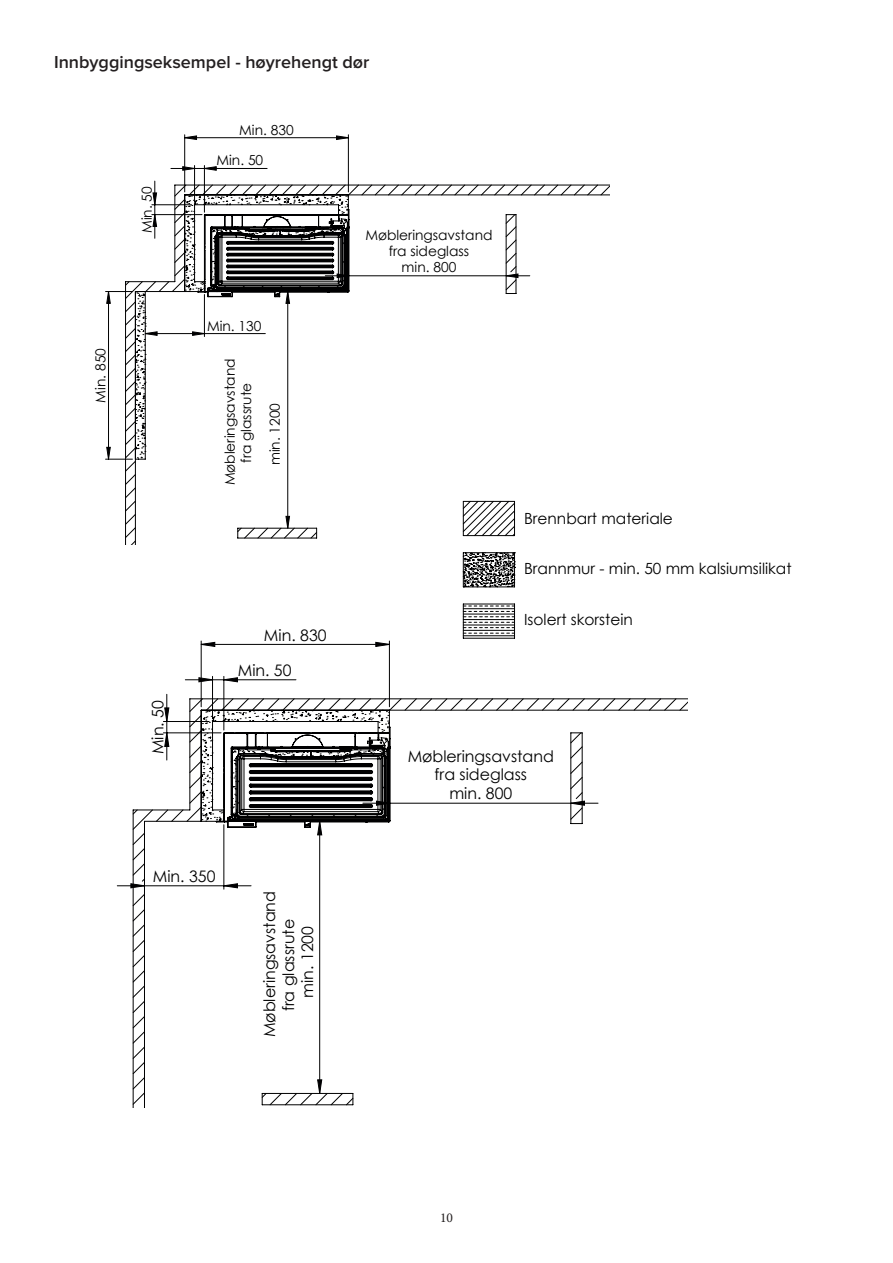
<style>
.page{position:relative;width:893px;height:1263px;background:#fff}
.page>*{position:absolute;margin:0;border:0;box-sizing:border-box;transform-origin:0 0}
.t1{font:600 18px "Proxima Nova";color:#231f20}
.t2{font:15.9px/18.9px "Century Gothic";color:#000001;text-align:center}
.t3{font:15.45px "Century Gothic";color:#000001}
.t4{font:13.8px/16.5px "Century Gothic";color:#000001;text-align:center}
.t5{font:13.5px "Minion Pro";color:#231f20}
</style>
<div class="page">
<hr style="left:184px;top:135px;width:1px;height:57px;background:#000001">
<hr style="left:348px;top:135px;width:1px;height:57px;background:#000001">
<hr style="left:204px;top:165px;width:1px;height:47px;background:#000001">
<hr style="left:194px;top:165px;width:1px;height:37px;background:#000001">
<hr style="left:204px;top:168px;width:63px;height:1px;background:#000001">
<hr style="left:892px;top:272px;width:1px;height:273px;background:#000001">
<svg style="left:892px;top:288px;width:1px;height:23px"></svg>
<svg style="left:892px;top:341px;width:1px;height:34px"></svg>
<svg style="left:184px;top:135px;width:165px;height:5px"></svg>
<svg style="left:171px;top:166px;width:46px;height:5px"></svg>
<svg style="left:106px;top:291px;width:19px;height:169px"></svg>
<svg style="left:125px;top:184px;width:484px;height:361px"></svg>
<hr style="left:201px;top:641px;width:1px;height:66px;background:#000001">
<hr style="left:389px;top:641px;width:1px;height:66px;background:#000001">
<hr style="left:224px;top:676px;width:1px;height:54px;background:#000001">
<hr style="left:212px;top:676px;width:1px;height:42px;background:#000001">
<hr style="left:224px;top:679px;width:72px;height:1px;background:#000001">
<svg style="left:200px;top:642px;width:190px;height:5px"></svg>
<svg style="left:185px;top:677px;width:53px;height:5px"></svg>
<svg style="left:132px;top:698px;width:556px;height:410px"></svg>
<svg style="left:117px;top:694px;width:481px;height:400px"></svg>
<svg style="left:457px;top:488px;width:152px;height:151px"></svg>
<h1 class="t1" style="left:54px;top:52px;width:317px">Innbyggingseksempel - høyrehengt dør</h1>
<p class="t4" style="left:239px;top:121px;width:56px">Min. 830</p>
<p class="t4" style="left:138px;top:233px;width:48px;rotate:-90deg">Min. 50</p>
<p class="t4" style="left:216px;top:152px;width:48px">Min. 50</p>
<p class="t4" style="left:207px;top:317px;width:56px">Min. 130</p>
<p class="t4" style="left:92px;top:403px;width:56px;rotate:-90deg">Min. 850</p>
<p class="t4" style="left:221px;top:485px;width:129px;rotate:-90deg">Møbleringsavstand fra glassrute</p>
<p class="t4" style="left:266px;top:465px;width:64px;rotate:-90deg">min. 1200</p>
<p class="t2" style="left:264px;top:625px;width:64px">Min. 830</p>
<p class="t2" style="left:148px;top:754px;width:55px;rotate:-90deg">Min. 50</p>
<p class="t2" style="left:238px;top:661px;width:55px">Min. 50</p>
<p class="t2" style="left:153px;top:867px;width:64px">Min. 350</p>
<p class="t2" style="left:260px;top:1037px;width:148px;rotate:-90deg">Møbleringsavstand fra glassrute<br>min. 1200</p>
<p class="t4" style="left:365px;top:226px;width:129px">Møbleringsavstand fra sideglass<br>min. 800</p>
<p class="t3" style="left:524px;top:507px;width:150px">Brennbart materiale</p>
<p class="t3" style="left:524px;top:558px;width:269px">Brannmur - min. 50 mm kalsiumsilikat</p>
<p class="t3" style="left:524px;top:608px;width:110px">Isolert skorstein</p>
<p class="t2" style="left:408px;top:746px;width:148px">Møbleringsavstand fra sideglass<br>min. 800</p>
<p class="t5" style="left:440px;top:1208px;width:14px">10</p>
</div>
